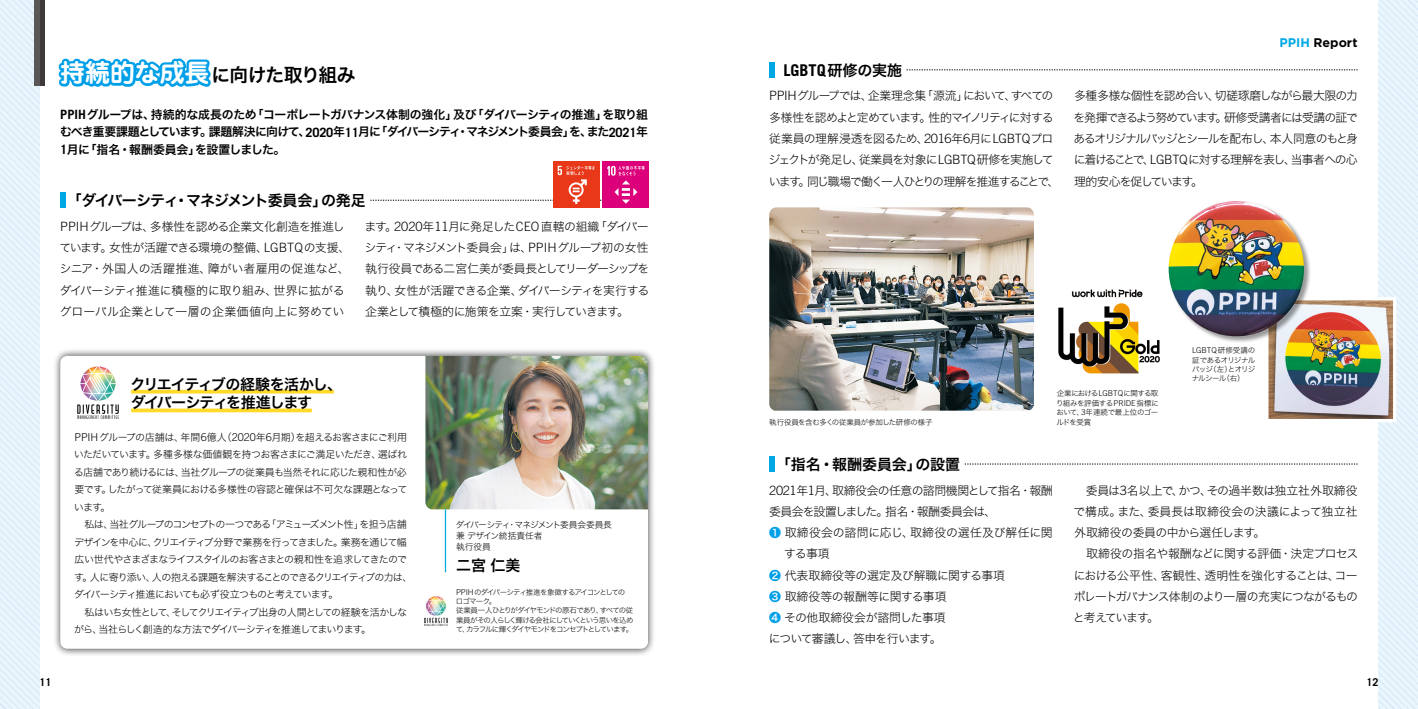
<style>
.page{position:relative;width:1418px;height:709px;background:#fff}
.page>*{position:absolute;margin:0;border:0;box-sizing:border-box;transform-origin:0 0}
.t1{font:18.75px "Hira Kaku Std N W6";letter-spacing:-.035em;color:#000}
.t2{font:700 16.25px "Trade Gothic LT Std";color:#000}
.t3{font:15px/18.8px "Hira Kaku Std N W6";letter-spacing:-.07em;color:#000}
.t4{font:15px "Hira Kaku Std N W6";letter-spacing:-.045em;color:#000}
.t5{font:15px "Hira Kaku Std N W6";color:#000}
.t6{font:700 12.5px "Gotham";color:#000}
.t7{font:11.88px/21.2px "Hira Kaku Std N W2";letter-spacing:-.05em;color:#000;text-align:justify}
.t8{font:11.88px/21.2px "Hira Kaku Std N W2";letter-spacing:-.09em;color:#000}
.t9{font:11.88px/17.5px "Hira Kaku Std N W6";letter-spacing:-.085em;color:#000;text-align:justify}
.t10{font:11.88px/21.2px "Hira Kaku Std N W2";letter-spacing:-.005em;color:#000}
.t11{font:11.88px "Hira Kaku Std N W2";letter-spacing:-.015em;color:#000}
.t12{font:11.88px "Hira Kaku Std N W2";letter-spacing:-.03em;color:#000}
.t13{font:11.88px "Hira Kaku Std N W2";letter-spacing:-.01em;color:#000}
.t14{font:11.88px "Hira Kaku Std N W2";letter-spacing:-.08em;color:#000}
.t15{font:700 10.75px "Trade Gothic LT Std";color:#000}
.t16{font:10px/17.5px "Hira Kaku Std N W2";letter-spacing:-.08em;color:#000}
.t17{font:8.75px/11.2px "Hira Kaku Std N W2";letter-spacing:-.05em;color:#000}
.t18{font:300 8.12px "Trade Gothic LT Std";letter-spacing:-.01em;color:#000}
.t19{font:7.5px/9.4px "Hira Kaku Std N W2";letter-spacing:-.125em;color:#000}
.t20{font:7.5px/9.4px "Hira Kaku Std N W2";letter-spacing:-.1em;color:#000;text-align:justify}
.t21{font:7.5px "Hira Kaku Std N W2";letter-spacing:-.045em;color:#000}
.s1{font-family:"Jun 501 Pro";font-weight:700;font-size:25px;color:#00a0e9}
.s2{font-family:"Trade Gothic LT Std";font-weight:700;font-size:12.88px}
.s3{font-family:"Trade Gothic LT Std";font-weight:300;font-size:12.88px}
.s4{font-family:"Trade Gothic LT Std";font-weight:300;font-size:10.75px}
.s5{font-family:"Trade Gothic LT Std";font-weight:300;font-size:8.12px}
.s6{color:#00a9e4}
.s7{font-family:"Hira Kaku Std N W6";font-weight:400;font-size:15px}
.s8{font-family:"Hira Kaku Std N W2";font-weight:400;font-size:7.5px}
.s9{font-family:"Hira Kaku Std N W6";color:#00a0e9}
</style>
<div class="page">
<svg style="left:0;top:0;width:40px;height:709px"></svg>
<div style="left:60px;top:192px;width:6px;height:16px;background:#00a9e4"></div>
<div style="left:52px;top:348px;width:604px;height:308px;background:#000;opacity:.75"></div>
<div style="left:60px;top:356px;width:588px;height:292px;background:#fff;border-radius:7px"></div>
<hr style="left:131px;top:390px;width:203px;height:3px;background:#ffda2a">
<svg style="left:131px;top:408px;width:181px;height:4px"></svg>
<img style="left:425px;top:356px;width:223px;height:153px">
<svg style="left:964px;top:464px;width:393px;height:1px"></svg>
<div style="left:769px;top:456px;width:5px;height:16px;background:#00a9e4"></div>
<hr style="left:445px;top:509px;width:1px;height:63px;background:#00a9e4">
<img style="left:424px;top:596px;width:24px;height:30px">
<img style="left:77px;top:366px;width:42px;height:53px">
<div style="left:553px;top:162px;width:46px;height:46px;background:#e83819"></div>
<div style="left:602px;top:162px;width:46px;height:46px;background:#dc007a"></div>
<svg style="left:370px;top:166px;width:275px;height:38px"></svg>
<svg style="left:906px;top:70px;width:451px;height:1px"></svg>
<div style="left:769px;top:62px;width:5px;height:16px;background:#00a9e4"></div>
<img style="left:769px;top:207px;width:264px;height:203px">
<svg style="left:1378px;top:0;width:39px;height:709px"></svg>
<img style="left:1058px;top:289px;width:102px;height:85px">
<img style="left:1269px;top:301px;width:123px;height:117px">
<div style="left:1265px;top:297px;width:131px;height:125px;border:3px solid #fff"></div>
<div style="left:1168px;top:201px;width:143px;height:143px;background:#000;opacity:.4"></div>
<img style="left:1168px;top:201px;width:135px;height:135px;border-radius:68px">
<div style="left:34px;top:0;width:11px;height:86px;background:#3e3a39"></div>
<div style="left:34px;top:0;width:6px;height:86px;background:#595757"></div>
<h1 class="t1" style="left:60px;top:61px;width:297px"><span class="s1">持続的な成長</span>に向けた取り組み</h1>
<p class="t9" style="left:60px;top:106px;width:589px"><span class="s2">PPIH</span>グループは、持続的な成長のため「コーポレートガバナンス体制の強化」及び「ダイバーシティの推進」を取り組むべき重要課題としています。課題解決に向けて、<span class="s2">2020</span>年<span class="s2">11</span>月に「ダイバーシティ・マネジメント委員会」を、また<span class="s2">2021</span>年<span class="s2">1</span>月に「指名・報酬委員会」を設置しました。</p>
<p class="t4" style="left:67px;top:189px;width:300px">「ダイバーシティ・マネジメント委員会」の発足</p>
<p class="t10" style="left:59px;top:215px;width:292px"><span class="s3">PPIH</span>グループは、多様性を認める企業文化創造を推進しています。女性が活躍できる環境の整備、<span class="s3">LGBTQ</span>の支援、シニア・外国人の活躍推進、障がい者雇用の促進など、ダイバーシティ推進に積極的に取り組み、世界に拡がるグローバル企業として一層の企業価値向上に努めてい</p>
<p class="t7" style="left:364px;top:215px;width:286px">ます。<span class="s3">2020</span>年<span class="s3">11</span>月に発足した<span class="s3">CEO</span> 直轄の組織「ダイバーシティ・マネジメント委員会」は、<span class="s3">PPIH</span>グループ初の女性執行役員である二宮仁美が委員長としてリーダーシップを執り、女性が活躍できる企業、ダイバーシティを実行する企業として積極的に施策を立案・実行していきます。</p>
<p class="t3" style="left:130px;top:375px;width:213px">クリエイティブの経験を活かし、ダイバーシティを推進します</p>
<p class="t16" style="left:74px;top:428px;width:340px"><span class="s4">PPIH</span>グループの店舗は、年間<span class="s4">6</span>億人（<span class="s4">2020</span>年<span class="s4">6</span>月期）を超えるお客さまにご利用いただいています。多種多様な価値観を持つお客さまにご満足いただき、選ばれる店舗であり続けるには、当社グループの従業員も当然それに応じた親和性が必要です。したがって従業員における多様性の容認と確保は不可欠な課題となっています。<br>　私は、当社グループのコンセプトの一つである「アミューズメント性」を担う店舗デザインを中心に、クリエイティブ分野で業務を行ってきました。業務を通じて幅広い世代やさまざまなライフスタイルのお客さまとの親和性を追求してきたのです。人に寄り添い、人の抱える課題を解決することのできるクリエイティブの力は、ダイバーシティ推進においても必ず役立つものと考えています。<br>　私はいち女性として、そしてクリエイティブ出身の人間としての経験を活かしながら、当社らしく創造的な方法でダイバーシティを推進してまいります。</p>
<p class="t17" style="left:456px;top:519px;width:158px">ダイバーシティ・マネジメント委員会委員長兼デザイン統括責任者<br>執行役員</p>
<p class="t4" style="left:456px;top:554px;width:66px">二宮仁美</p>
<p class="t19" style="left:456px;top:587px;width:179px"><span class="s5">PPIH</span> のダイバーシティ推進を象徴するアイコンとしてのロゴマーク。<br>従業員一人ひとりがダイヤモンドの原石であり、すべての従業員がその人らしく輝ける会社にしていくという思いを込めて、カラフルに輝くダイヤモンドをコンセプトとしています。</p>
<p class="t6" style="left:1279px;top:34px;width:80px"><span class="s6">PPIH</span> Report</p>
<h2 class="t2" style="left:783px;top:60px;width:120px">LGBTQ<span class="s7">研修の実施</span></h2>
<p class="t8" style="left:768px;top:85px;width:292px"><span class="s3">PPIH</span>グループでは、企業理念集「源流」において、すべての多様性を認めよと定めています。性的マイノリティに対する従業員の理解浸透を図るため、<span class="s3">2016</span>年<span class="s3">6</span>月に<span class="s3">LGBTQ</span>プロジェクトが発足し、従業員を対象に<span class="s3">LGBTQ</span> 研修を実施しています。同じ職場で働く一人ひとりの理解を推進することで、</p>
<p class="t7" style="left:1073px;top:85px;width:286px">多種多様な個性を認め合い、切磋琢磨しながら最大限の力を発揮できるよう努めています。研修受講者には受講の証であるオリジナルバッジとシールを配布し、本人同意のもと身に着けることで、<span class="s3">LGBTQ</span>に対する理解を表し、当事者への心理的安心を促しています。</p>
<p class="t21" style="left:769px;top:416px;width:165px">執行役員を含む多くの従業員が参加した研修の様子</p>
<p class="t20" style="left:1056px;top:389px;width:104px">企業における<span class="s5">LGBTQ</span>に関する取り組みを評価する<span class="s5">PRIDE</span>指標において、<span class="s5">3</span>年連続で最上位のゴールドを受賞</p>
<p class="t18" style="left:1192px;top:345px;width:65px">LGBTQ<span class="s8">研修受講の</span></p>
<p class="t20" style="left:1191px;top:355px;width:65px">証であるオリジナルバッジ（左）とオリジナルシール（右）</p>
<p class="t5" style="left:776px;top:452px;width:186px">「指名・報酬委員会」の設置</p>
<p class="t12" style="left:769px;top:481px;width:285px"><span class="s3">2021</span>年<span class="s3">1</span>月、取締役会の任意の諮問機関として指名・報酬</p>
<p class="t7" style="left:769px;top:500px;width:229px">委員会を設置しました。指名・報酬委員会は、</p>
<p class="t13" style="left:769px;top:524px;width:285px"><span class="s9">❶</span> 取締役会の諮問に応じ、取締役の選任及び解任に関</p>
<p class="t7" style="left:784px;top:543px;width:47px">する事項</p>
<p class="t11" style="left:769px;top:566px;width:237px"><span class="s9">❷</span> 代表取締役等の選定及び解職に関する事項</p>
<p class="t7" style="left:769px;top:585px;width:179px"><span class="s9">❸</span> 取締役等の報酬等に関する事項</p>
<p class="t11" style="left:769px;top:609px;width:178px"><span class="s9">❹</span> その他取締役会が諮問した事項</p>
<p class="t14" style="left:768px;top:630px;width:174px">について審議し、答申を行います。</p>
<p class="t7" style="left:1072px;top:479px;width:287px;text-align:left">　委員は<span class="s3">3</span>名以上で、かつ、その過半数は独立社外取締役で構成。また、委員長は取締役会の決議によって独立社外取締役の委員の中から選任します。<br>　取締役の指名や報酬などに関する評価・決定プロセスにおける公平性、客観性、透明性を強化することは、コーポレートガバナンス体制のより一層の充実につながるものと考えています。</p>
<p class="t15" style="left:39px;top:675px;width:14px">11</p>
<p class="t15" style="left:1366px;top:675px;width:14px">12</p>
</div>
